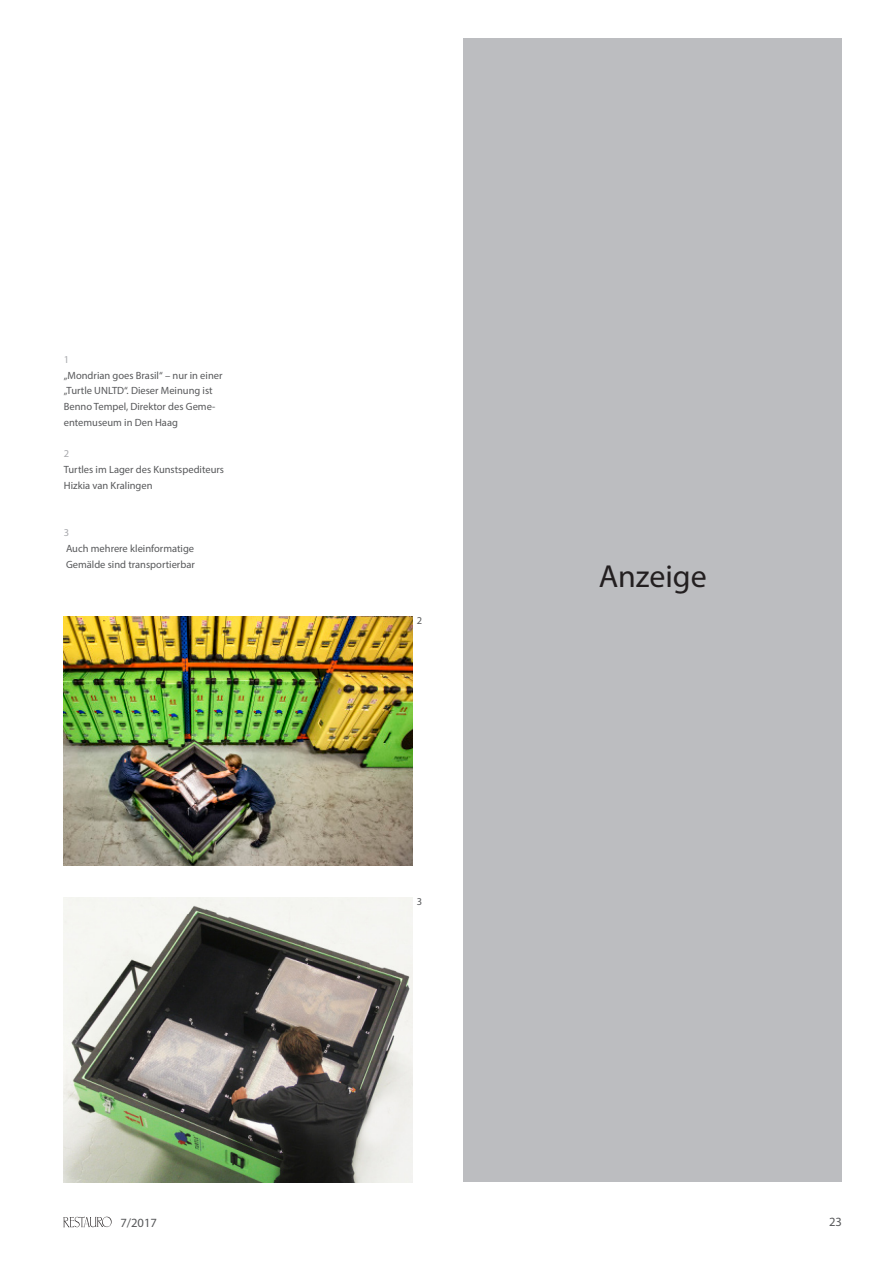
<style>
.page{position:relative;width:893px;height:1263px;background:#fff}
.page>*{position:absolute;margin:0;border:0;box-sizing:border-box;transform-origin:0 0}
.F_P_Copy-2{font:31.95px "Myriad Pro";color:#231f20}
.Pagina_re{font:12.6px "Myriad Pro";color:#57585a}
.BU_ohne_Raster{font:10.5px/15.8px "Myriad Pro";color:#57585a}
.BU_ohne_Raster-2{font:10.5px "Myriad Pro";color:#a8a9ad}
.BildNr_li{font:10.5px "Myriad Pro";color:#57585a}
</style>
<div class="page">
<img style="left:63px;top:1217px;width:48px;height:10px">
<img style="left:64px;top:617px;width:348px;height:249px">
<img style="left:64px;top:897px;width:348px;height:285px">
<div style="left:463px;top:38px;width:379px;height:1144px;background:#bcbdc0"></div>
<p class="BU_ohne_Raster-2" style="left:64px;top:353px;width:7px">1</p>
<p class="BU_ohne_Raster" style="left:64px;top:367px;width:160px">„Mondrian goes Brasil“ – nur in einer „Turtle UNLTD“. Dieser Meinung ist<br>Benno Tempel, Direktor des Geme&shy;entemuseum in Den Haag</p>
<p class="BU_ohne_Raster-2" style="left:64px;top:447px;width:7px">2</p>
<p class="BU_ohne_Raster" style="left:64px;top:462px;width:162px">Turtles im Lager des Kunstspediteurs<br>Hizkia van Kralingen</p>
<p class="BU_ohne_Raster-2" style="left:64px;top:526px;width:7px">3</p>
<p class="BU_ohne_Raster" style="left:66px;top:540px;width:130px">Auch mehrere kleinformatige<br>Gemälde sind transportierbar</p>
<p class="BildNr_li" style="left:417px;top:614px;width:7px">2</p>
<p class="BildNr_li" style="left:417px;top:895px;width:7px">3</p>
<p class="F_P_Copy-2" style="left:599px;top:556px;width:109px">Anzeige</p>
<p class="Pagina_re" style="left:120px;top:1214px;width:38px">7/2017</p>
<p class="Pagina_re" style="left:829px;top:1214px;width:14px">23</p>
</div>
